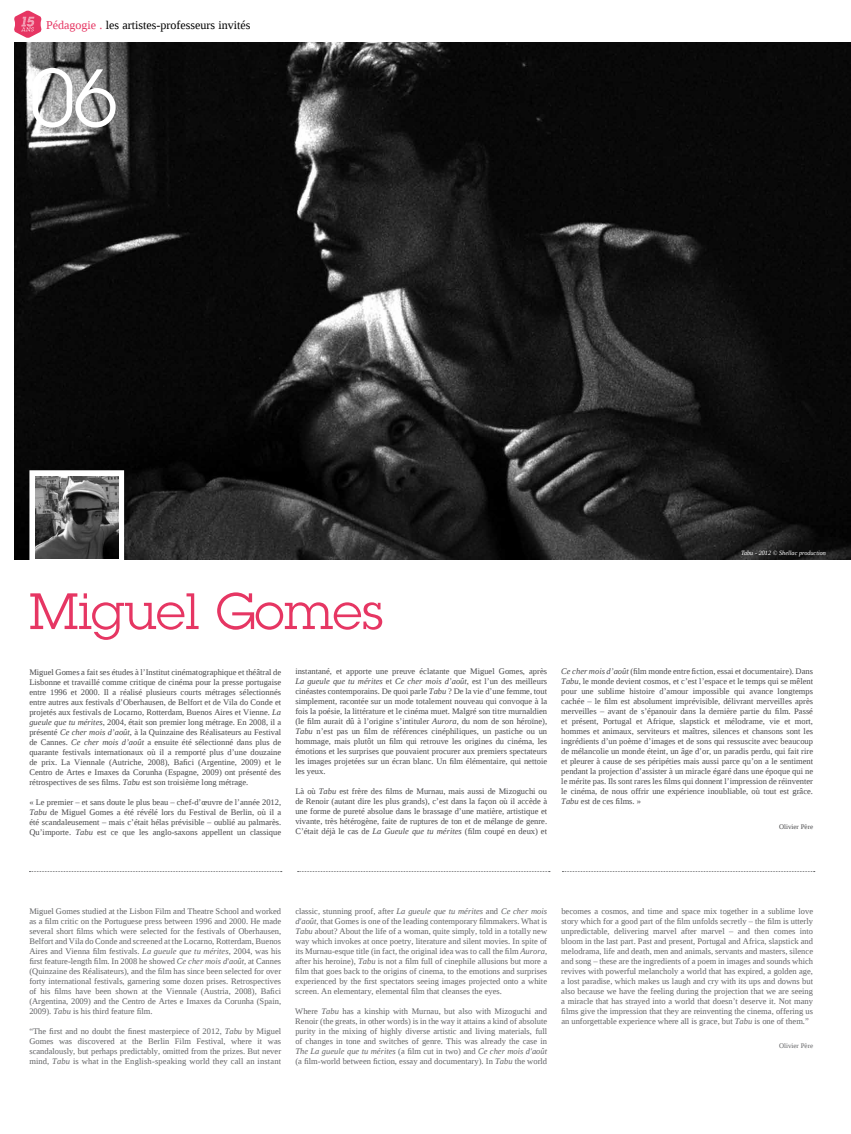
<style>
.page{position:relative;width:851px;height:1134px;background:#fff}
.page>*{position:absolute;margin:0;border:0;box-sizing:border-box;transform-origin:0 0}
.t1{font:80px "Lubalin Graph";color:#fff}
.t2{font:50px "Lubalin Graph";color:#e63663}
.t3{font:12px "Liberation Serif";color:#000}
.t4{font:8.5px/10px "Liberation Serif";color:#4b4b4d;text-align:justify}
.t5{font:8.5px/10px "Liberation Serif";color:#646567;text-align:justify}
.t6{font:7px "Liberation Serif";color:#4b4b4d}
.t7{font:7px "Liberation Serif";color:#646567}
.t8{font:italic 6.5px "Liberation Serif";color:#fff;scale:.95 1}
.s1{color:#e63663}
.s2{font-style:italic}
</style>
<div class="page">
<img style="left:14px;top:43px;width:836px;height:517px">
<div style="left:29px;top:470px;width:95px;height:95px;background:#fff;border:12px solid #fff"></div>
<img style="left:35px;top:476px;width:83px;height:83px">
<svg style="left:29px;top:871px;width:253px;height:1px"></svg>
<svg style="left:297px;top:871px;width:253px;height:1px"></svg>
<svg style="left:562px;top:871px;width:252px;height:1px"></svg>
<svg style="left:14px;top:11px;width:28px;height:27px"></svg>
<h3 class="t3" style="left:46px;top:18px;width:206px"><span class="s1">Pédagogie .</span> les artistes-professeurs invités</h3>
<h1 class="t1" style="left:29px;top:48px;width:91px">06</h1>
<p class="t8" style="left:741px;top:548px;width:91px">Tabu - 2012 © Shellac production</p>
<h2 class="t2" style="left:29px;top:580px;width:355px">Miguel Gomes</h2>
<p class="t4" style="left:29px;top:667px;width:253px">Miguel Gomes a fait ses études à l’Institut cinématographique et théâtral de Lisbonne et travaillé comme critique de cinéma pour la presse portugaise entre 1996 et 2000. Il a réalisé plusieurs courts métrages sélectionnés entre autres aux festivals d’Oberhausen, de Belfort et de Vila do Conde et projetés aux festivals de Locarno, Rotterdam, Buenos Aires et Vienne. <span class="s2">La gueule que tu mérites</span>, 2004, était son premier long métrage. En 2008, il a présenté <span class="s2">Ce cher mois d’août</span>, à la Quinzaine des Réalisateurs au Festival de Cannes. <span class="s2">Ce cher mois d’août</span> a ensuite été sélectionné dans plus de quarante festivals internationaux où il a remporté plus d’une douzaine de prix. La Viennale (Autriche, 2008), Bafici (Argentine, 2009) et le Centro de Artes e Imaxes da Corunha (Espagne, 2009) ont présenté des rétrospectives de ses films. <span class="s2">Tabu</span> est son troisième long métrage.</p>
<p class="t4" style="left:29px;top:797px;width:253px">« Le premier – et sans doute le plus beau – chef-d’œuvre de l’année 2012, <span class="s2">Tabu</span> de Miguel Gomes a été révélé lors du Festival de Berlin, où il a été scandaleusement – mais c’était hélas prévisible – oublié au palmarès.<br>Qu’importe. <span class="s2">Tabu</span> est ce que les anglo-saxons appellent un classique</p>
<p class="t4" style="left:295px;top:667px;width:253px">instantané, et apporte une preuve éclatante que Miguel Gomes, après <span class="s2">La gueule que tu mérites</span> et <span class="s2">Ce cher mois d’août</span>, est l’un des meilleurs cinéastes contemporains. De quoi parle <span class="s2">Tabu</span> ? De la vie d’une femme, tout simplement, racontée sur un mode totalement nouveau qui convoque à la fois la poésie, la littérature et le cinéma muet. Malgré son titre murnaldien (le film aurait dû à l’origine s’intituler <span class="s2">Aurora</span>, du nom de son héroïne), <span class="s2">Tabu</span> n’est pas un film de références cinéphiliques, un pastiche ou un hommage, mais plutôt un film qui retrouve les origines du cinéma, les émotions et les surprises que pouvaient procurer aux premiers spectateurs les images projetées sur un écran blanc. Un film élémentaire, qui nettoie les yeux.</p>
<p class="t4" style="left:295px;top:786px;width:253px">Là où <span class="s2">Tabu</span> est frère des films de Murnau, mais aussi de Mizoguchi ou de Renoir (autant dire les plus grands), c’est dans la façon où il accède à une forme de pureté absolue dans le brassage d’une matière, artistique et vivante, très hétérogène, faite de ruptures de ton et de mélange de genre.<br>C’était déjà le cas de <span class="s2">La Gueule que tu mérites</span> (film coupé en deux) et</p>
<p class="t4" style="left:561px;top:666px;width:253px"><span class="s2">Ce cher mois d’août</span> (film monde entre fiction, essai et documentaire). Dans <span class="s2">Tabu</span>, le monde devient cosmos, et c’est l’espace et le temps qui se mêlent pour une sublime histoire d’amour impossible qui avance longtemps cachée – le film est absolument imprévisible, délivrant merveilles après merveilles – avant de s’épanouir dans la dernière partie du film. Passé et présent, Portugal et Afrique, slapstick et mélodrame, vie et mort, hommes et animaux, serviteurs et maîtres, silences et chansons sont les ingrédients d’un poème d’images et de sons qui ressuscite avec beaucoup de mélancolie un monde éteint, un âge d’or, un paradis perdu, qui fait rire et pleurer à cause de ses péripéties mais aussi parce qu’on a le sentiment pendant la projection d’assister à un miracle égaré dans une époque qui ne le mérite pas. Ils sont rares les films qui donnent l’impression de réinventer le cinéma, de nous offrir une expérience inoubliable, où tout est grâce.<br><span class="s2">Tabu</span> est de ces films. »</p>
<p class="t6" style="left:779px;top:822px;width:36px">Olivier Père</p>
<p class="t5" style="left:29px;top:906px;width:253px">Miguel Gomes studied at the Lisbon Film and Theatre School and worked as a film critic on the Portuguese press between 1996 and 2000. He made several short films which were selected for the festivals of Oberhausen, Belfort and Vila do Conde and screened at the Locarno, Rotterdam, Buenos Aires and Vienna film festivals. <span class="s2">La gueule que tu mérites</span>, 2004, was his first feature-length film. In 2008 he showed <span class="s2">Ce cher mois d'août</span>, at Cannes (Quinzaine des Réalisateurs), and the film has since been selected for over forty international festivals, garnering some dozen prises. Retrospectives of his films have been shown at the Viennale (Austria, 2008), Bafici (Argentina, 2009) and the Centro de Artes e Imaxes da Corunha (Spain, 2009). <span class="s2">Tabu</span> is his third feature film.</p>
<p class="t5" style="left:29px;top:1026px;width:253px">“The first and no doubt the finest masterpiece of 2012, <span class="s2">Tabu</span> by Miguel Gomes was discovered at the Berlin Film Festival, where it was scandalously, but perhaps predictably, omitted from the prizes. But never mind, <span class="s2">Tabu</span> is what in the English-speaking world they call an instant</p>
<p class="t5" style="left:295px;top:906px;width:253px">classic, stunning proof, after <span class="s2">La gueule que tu mérites</span> and <span class="s2">Ce cher mois d'août,</span> that Gomes is one of the leading contemporary filmmakers. What is <span class="s2">Tabu</span> about? About the life of a woman, quite simply, told in a totally new way which invokes at once poetry, literature and silent movies. In spite of its Murnau-esque title (in fact, the original idea was to call the film <span class="s2">Aurora</span>, after his heroine), <span class="s2">Tabu</span> is not a film full of cinephile allusions but more a film that goes back to the origins of cinema, to the emotions and surprises experienced by the first spectators seeing images projected onto a white screen. An elementary, elemental film that cleanses the eyes.</p>
<p class="t5" style="left:295px;top:1006px;width:253px">Where <span class="s2">Tabu</span> has a kinship with Murnau, but also with Mizoguchi and Renoir (the greats, in other words) is in the way it attains a kind of absolute purity in the mixing of highly diverse artistic and living materials, full of changes in tone and switches of genre. This was already the case in <span class="s2">The La gueule que tu mérites</span> (a film cut in two) and <span class="s2">Ce cher mois d'août </span>(a film-world between fiction, essay and documentary). In <span class="s2">Tabu</span> the world</p>
<p class="t5" style="left:561px;top:906px;width:253px">becomes a cosmos, and time and space mix together in a sublime love story which for a good part of the film unfolds secretly – the film is utterly unpredictable, delivering marvel after marvel – and then comes into bloom in the last part. Past and present, Portugal and Africa, slapstick and melodrama, life and death, men and animals, servants and masters, silence and song – these are the ingredients of a poem in images and sounds which revives with powerful melancholy a world that has expired, a golden age, a lost paradise, which makes us laugh and cry with its ups and downs but also because we have the feeling during the projection that we are seeing a miracle that has strayed into a world that doesn’t deserve it. Not many films give the impression that they are reinventing the cinema, offering us an unforgettable experience where all is grace, but <span class="s2">Tabu</span> is one of them.”</p>
<p class="t7" style="left:779px;top:1041px;width:36px">Olivier Père</p>
</div>
